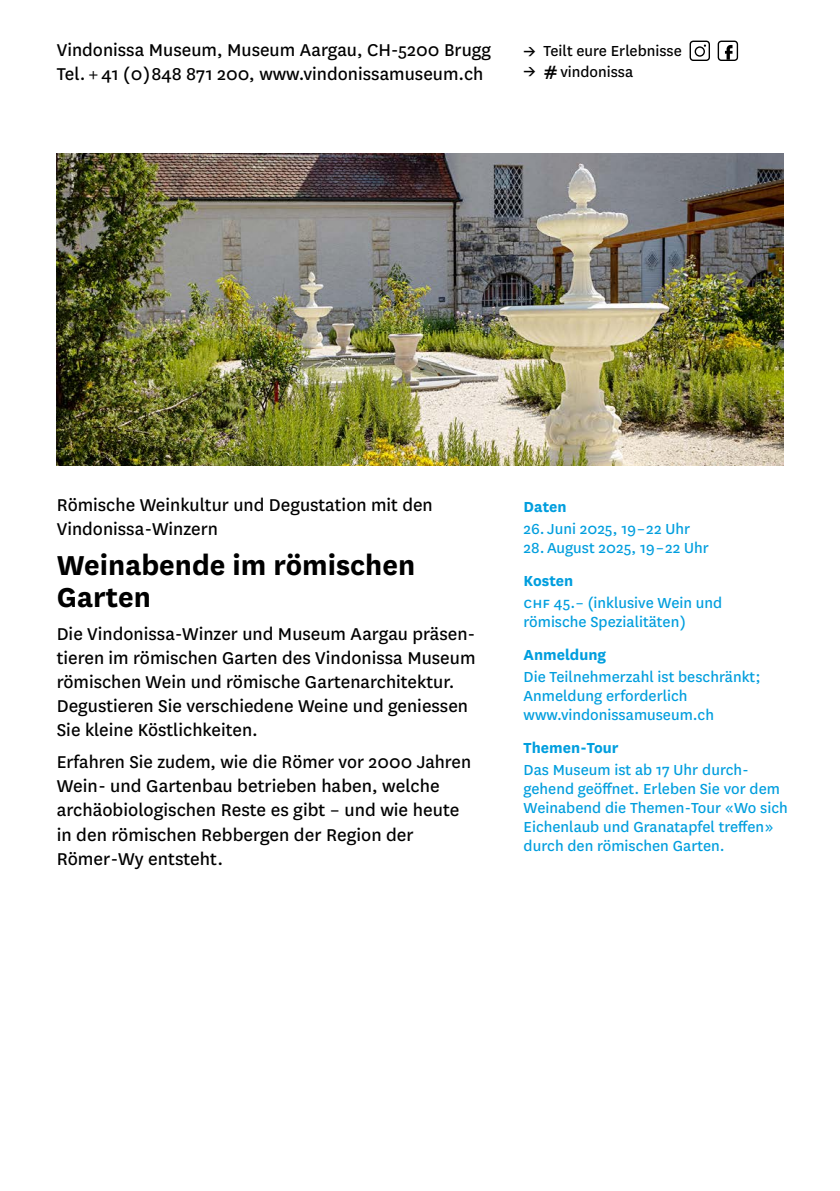
<style>
.page{position:relative;width:840px;height:1191px;background:#fff}
.page>*{position:absolute;margin:0;border:0;box-sizing:border-box;transform-origin:0 0}
.Grundtext_10{font:700 32px/32px "National Muag";color:#000}
.Grundtext_10-2{font:20px/24px "National Muag";color:#000}
.Randspalte_Text{font:17px/19px "National Muag";color:#009ede}
.t1{font:17px "National Muag";color:#000}
.Randspalte_Zwischentitel{font:700 17px "National Muag";color:#009ede}
.s1{font-family:"DIN";font-weight:700;font-size:12px}
.s2{font-family:"National";font-weight:500;font-size:22.4px}
</style>
<div class="page">
<svg style="left:689px;top:41px;width:20px;height:20px"></svg>
<svg style="left:717px;top:41px;width:20px;height:20px"></svg>
<img style="left:57px;top:153px;width:725px;height:312px">
<p class="Grundtext_10-2" style="left:57px;top:37px;width:435px">Vindonissa Museum, Museum Aargau, CH-5200 Brugg<br>Tel. + 41 (0)848 871 200, www.vindonissamuseum.ch</p>
<p class="t1" style="left:523px;top:40px;width:160px"><span class="s1">&gt;</span> Teilt eure Erlebnisse</p>
<p class="t1" style="left:523px;top:60px;width:111px"><span class="s1">&gt;</span> <span class="s2">#</span>vindonissa</p>
<p class="Grundtext_10-2" style="left:57px;top:492px;width:377px">Römische Weinkultur und Degustation mit den<br>Vindonissa-Winzern</p>
<p class="Grundtext_10" style="left:57px;top:547px;width:360px">Weinabende im römischen<br>Garten</p>
<p class="Grundtext_10-2" style="left:57px;top:621px;width:420px">Die Vindonissa-Winzer und Museum Aargau präsen&shy;tieren im römischen Garten des Vindonissa Museum römischen Wein und römische Gartenarchitektur.<br>Degustieren Sie verschiedene Weine und geniessen Sie kleine Köstlichkeiten.</p>
<p class="Grundtext_10-2" style="left:57px;top:749px;width:415px">Erfahren Sie zudem, wie die Römer vor 2000 Jahren Wein- und Gartenbau betrieben haben, welche archäobiologischen Reste es gibt – und wie heute in den römischen Rebbergen der Region der Römer-Wy entsteht.</p>
<p class="Randspalte_Zwischentitel" style="left:523px;top:494px;width:44px">Daten</p>
<p class="Randspalte_Text" style="left:523px;top:518px;width:168px">26. Juni 2025, 19–22 Uhr</p>
<p class="Randspalte_Text" style="left:523px;top:537px;width:187px">28. August 2025, 19–22 Uhr</p>
<p class="Randspalte_Zwischentitel" style="left:523px;top:568px;width:51px">Kosten</p>
<p class="Randspalte_Text" style="left:523px;top:592px;width:200px">CHF 45.– (inklusive Wein und römische Spezialitäten)</p>
<p class="Randspalte_Zwischentitel" style="left:523px;top:642px;width:84px">Anmeldung</p>
<p class="Randspalte_Text" style="left:523px;top:666px;width:238px">Die Teilnehmerzahl ist beschränkt;<br>Anmeldung erforderlich www.vindonissamuseum.ch</p>
<p class="Randspalte_Zwischentitel" style="left:523px;top:735px;width:96px">Themen-Tour</p>
<p class="Randspalte_Text" style="left:523px;top:759px;width:265px">Das Museum ist ab 17 Uhr durch&shy;gehend geöffnet. Erleben Sie vor dem Weinabend die Themen-Tour «Wo sich Eichenlaub und Granatapfel treffen» durch den römischen Garten.</p>
</div>
